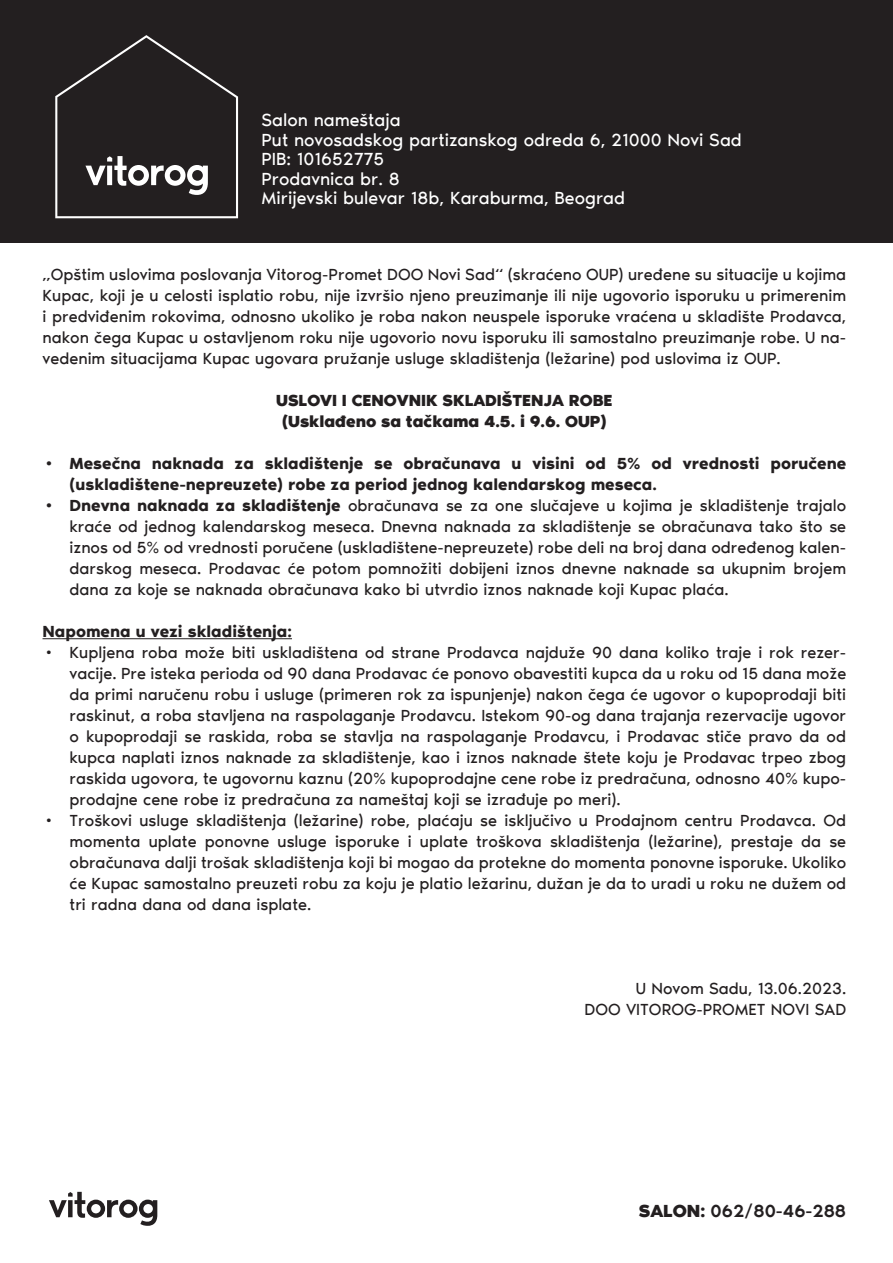
<style>
.page{position:relative;width:893px;height:1263px;background:#fff}
.page>*{position:absolute;margin:0;border:0;box-sizing:border-box;transform-origin:0 0}
.t1{font:18px "Vitotype";color:#fff}
.t2{font:500 18px "Vitotype";color:#231f20}
.t3{font:16.5px/21px "Vitotype";color:#231f20;text-align:justify}
.t4{font:600 16.5px/21px "Vitotype";color:#231f20}
.t5{font:700 16.5px "Vitotype";color:#231f20}
.s1{font-weight:600}
.s2{font-weight:700}
</style>
<div class="page">
<hr style="left:43px;top:638px;width:249px;height:1px;background:#231f20">
<div style="left:0;top:0;width:893px;height:242px;background:#231f20"></div>
<svg style="left:55px;top:35px;width:183px;height:183px"></svg>
<svg style="left:49px;top:1192px;width:108px;height:34px"></svg>
<p class="t1" style="left:261px;top:106px;width:141px">Salon nameštaja</p>
<p class="t1" style="left:261px;top:126px;width:482px">Put novosadskog partizanskog odreda 6, 21000 Novi Sad</p>
<p class="t1" style="left:261px;top:145px;width:124px">PIB: 101652775</p>
<p class="t1" style="left:261px;top:165px;width:140px">Prodavnica br. 8</p>
<p class="t1" style="left:261px;top:184px;width:365px">Mirijevski bulevar 18b, Karaburma, Beograd</p>
<p class="t3" style="left:43px;top:263px;width:805px">„Opštim uslovima poslovanja Vitorog-Promet DOO Novi Sad“ (skraćeno OUP) uređene su situacije u kojima Kupac, koji je u celosti isplatio robu, nije izvršio njeno preuzimanje ili nije ugovorio isporuku u primerenim i predviđenim rokovima, odnosno ukoliko je roba nakon neuspele isporuke vraćena u skladište Prodavca, nakon čega Kupac u ostavljenom roku nije ugovorio novu isporuku ili samostalno preuzimanje robe. U na&shy;vedenim situacijama Kupac ugovara pružanje usluge skladištenja (ležarine) pod uslovima iz OUP.</p>
<p class="t5" style="left:276px;top:387px;width:338px">USLOVI I CENOVNIK SKLADIŠTENJA ROBE</p>
<p class="t5" style="left:282px;top:408px;width:326px">(Usklađeno sa tačkama 4.5. i 9.6. OUP)</p>
<p class="t4" style="left:70px;top:452px;width:778px;text-indent:-27px">• Mesečna naknada za skladištenje se obračunava u visini od 5% od vrednosti poručene (uskladištene-nepreuzete) robe za period jednog kalendarskog meseca.</p>
<p class="t3" style="left:70px;top:494px;width:778px;text-indent:-27px"><span class="s1">• Dnevna naknada za skladištenje</span> obračunava se za one slučajeve u kojima je skladištenje trajalo kraće od jednog kalendarskog meseca. Dnevna naknada za skladištenje se obračunava tako što se iznos od 5% od vrednosti poručene (uskladištene-nepreuzete) robe deli na broj dana određenog kalen&shy;darskog meseca. Prodavac će potom pomnožiti dobijeni iznos dnevne naknade sa ukupnim brojem dana za koje se naknada obračunava kako bi utvrdio iznos naknade koji Kupac plaća.</p>
<p class="t4" style="left:43px;top:620px;width:251px">Napomena u vezi skladištenja:</p>
<p class="t3" style="left:70px;top:641px;width:778px;text-indent:-27px">• Kupljena roba može biti uskladištena od strane Prodavca najduže 90 dana koliko traje i rok rezer&shy;vacije. Pre isteka perioda od 90 dana Prodavac će ponovo obavestiti kupca da u roku od 15 dana može da primi naručenu robu i usluge (primeren rok za ispunjenje) nakon čega će ugovor o kupoprodaji biti raskinut, a roba stavljena na raspolaganje Prodavcu. Istekom 90-og dana trajanja rezervacije ugovor o kupoprodaji se raskida, roba se stavlja na raspolaganje Prodavcu, i Prodavac stiče pravo da od kupca naplati iznos naknade za skladištenje, kao i iznos naknade štete koju je Prodavac trpeo zbog raskida ugovora, te ugovornu kaznu (20% kupoprodajne cene robe iz predračuna, odnosno 40% kupo&shy;prodajne cene robe iz predračuna za nameštaj koji se izrađuje po meri).</p>
<p class="t3" style="left:70px;top:809px;width:778px;text-indent:-27px">• Troškovi usluge skladištenja (ležarine) robe, plaćaju se isključivo u Prodajnom centru Prodavca. Od momenta uplate ponovne usluge isporuke i uplate troškova skladištenja (ležarine), prestaje da se obračunava dalji trošak skladištenja koji bi mogao da protekne do momenta ponovne isporuke. Ukoliko će Kupac samostalno preuzeti robu za koju je platio ležarinu, dužan je da to uradi u roku ne dužem od tri radna dana od dana isplate.</p>
<p class="t3" style="left:636px;top:977px;width:212px">U Novom Sadu, 13.06.2023.</p>
<p class="t3" style="left:585px;top:998px;width:263px">DOO VITOROG-PROMET NOVI SAD</p>
<p class="t2" style="left:639px;top:1197px;width:209px"><span class="s2">SALON:</span> 062/80-46-288</p>
</div>
